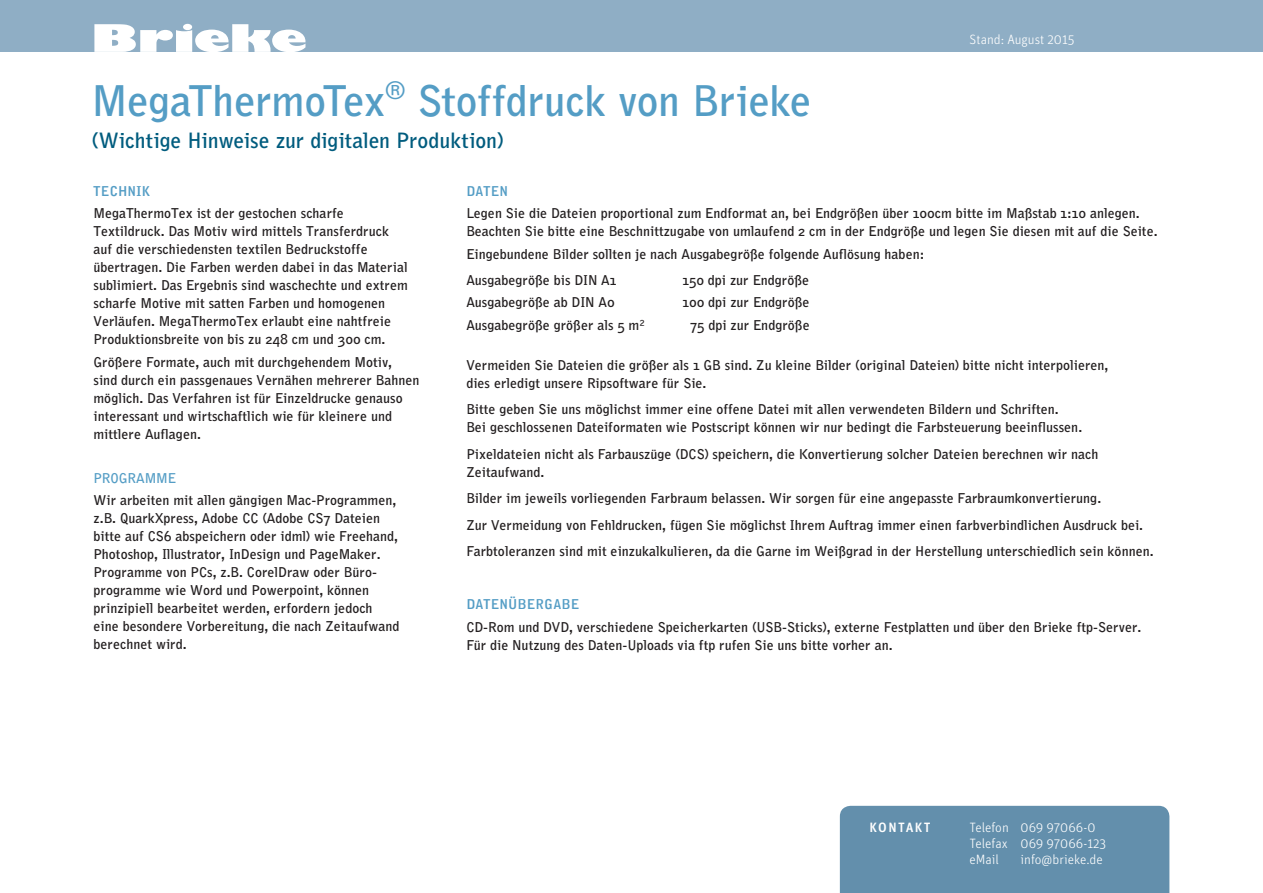
<style>
.page{position:relative;width:1263px;height:893px;background:#fff}
.page>*{position:absolute;margin:0;border:0;box-sizing:border-box;transform-origin:0 0}
.t1{font:500 42px "Bellczyk";letter-spacing:-.015em;color:#549dc5}
.t2{font:500 21px "Bellczyk";letter-spacing:-.01em;color:#005c7e}
.t3{font:500 13.5px/18px "Bellczyk";color:#231f20}
.t4{font:300 13.5px/15.8px "Unit";color:#fff}
.t5{font:700 13.5px "Bellczyk";letter-spacing:.03em;color:#549dc5}
.t6{font:500 13.5px "Bellczyk";color:#549dc5}
.t7{font:500 13.5px "Unit";letter-spacing:.1em;color:#fff}
</style>
<div class="page">
<div style="left:0;top:0;width:1263px;height:51px;background:#8faec5"></div>
<div style="left:840px;top:806px;width:329px;height:87px;background:#638fac"></div>
<svg style="left:94px;top:24px;width:211px;height:28px"></svg>
<h1 class="t1" style="left:91px;top:81px;width:722px">MegaThermoTex<sup>®</sup> Stoffdruck von Brieke</h1>
<h2 class="t2" style="left:91px;top:130px;width:414px">(Wichtige Hinweise zur digitalen Produktion)</h2>
<p class="t4" style="left:969px;top:33px;width:107px">Stand: August 2015</p>
<p class="t5" style="left:94px;top:185px;width:58px">TECHNIK</p>
<p class="t3" style="left:94px;top:205px;width:316px">MegaThermoTex ist der gestochen scharfe Textildruck. Das Motiv wird mittels Transferdruck auf die verschiedensten textilen Bedruckstoffe übertragen. Die Farben werden dabei in das Material sublimiert. Das Ergebnis sind waschechte und extrem scharfe Motive mit satten Farben und homogenen Verläufen. MegaThermoTex erlaubt eine nahtfreie Produktionsbreite von bis zu 248 cm und 300 cm.</p>
<p class="t3" style="left:94px;top:353px;width:327px">Größere Formate, auch mit durchgehendem Motiv,<br>sind durch ein passgenaues Vernähen mehrerer Bahnen möglich. Das Verfahren ist für Einzeldrucke genauso interessant und wirtschaftlich wie für kleinere und mittlere Auflagen.</p>
<p class="t6" style="left:94px;top:472px;width:84px">PROGRAMME</p>
<p class="t3" style="left:94px;top:492px;width:308px">Wir arbeiten mit allen gängigen Mac-Programmen, z.B. QuarkXpress, Adobe CC (Adobe CS7 Dateien bitte auf CS6 abspeichern oder idml) wie Freehand, Photoshop, Illustrator, InDesign und PageMaker.<br>Programme von PCs, z.B. CorelDraw oder Büro&shy;programme wie Word und Powerpoint, können prinzipiell bearbeitet werden, erfordern jedoch eine besondere Vorbereitung, die nach Zeitaufwand berechnet wird.</p>
<p class="t5" style="left:466px;top:185px;width:43px">DATEN</p>
<p class="t3" style="left:466px;top:205px;width:693px">Legen Sie die Dateien proportional zum Endformat an, bei Endgrößen über 100cm bitte im Maßstab 1:10 anlegen.<br>Beachten Sie bitte eine Beschnittzugabe von umlaufend 2 cm in der Endgröße und legen Sie diesen mit auf die Seite.</p>
<p class="t3" style="left:466px;top:241px;width:459px;line-height:26.5px">Eingebundene Bilder sollten je nach Ausgabegröße folgende Auflösung haben:<br>Ausgabegröße bis DIN A1</p>
<p class="t3" style="left:682px;top:271px;width:128px">150 dpi zur Endgröße</p>
<p class="t3" style="left:466px;top:294px;width:150px">Ausgabegröße ab DIN A0</p>
<p class="t3" style="left:682px;top:294px;width:129px">100 dpi zur Endgröße</p>
<p class="t3" style="left:466px;top:316px;width:180px">Ausgabegröße größer als 5 m²</p>
<p class="t3" style="left:690px;top:316px;width:121px">75 dpi zur Endgröße</p>
<p class="t3" style="left:466px;top:356px;width:644px">Vermeiden Sie Dateien die größer als 1 GB sind. Zu kleine Bilder (original Dateien) bitte nicht interpolieren, dies erledigt unsere Ripsoftware für Sie.</p>
<p class="t3" style="left:466px;top:401px;width:617px">Bitte geben Sie uns möglichst immer eine offene Datei mit allen verwendeten Bildern und Schriften.<br>Bei geschlossenen Dateiformaten wie Postscript können wir nur bedingt die Farbsteuerung beeinflussen.</p>
<p class="t3" style="left:466px;top:445px;width:633px">Pixeldateien nicht als Farbauszüge (DCS) speichern, die Konvertierung solcher Dateien berechnen wir nach<br>Zeitaufwand.</p>
<p class="t3" style="left:466px;top:485px;width:689px;line-height:26.5px">Bilder im jeweils vorliegenden Farbraum belassen. Wir sorgen für eine angepasste Farbraumkonvertierung.<br>Zur Vermeidung von Fehldrucken, fügen Sie möglichst Ihrem Auftrag immer einen farbverbindlichen Ausdruck bei.<br>Farbtoleranzen sind mit einzukalkulieren, da die Garne im Weißgrad in der Herstellung unterschiedlich sein können.</p>
<p class="t5" style="left:466px;top:598px;width:114px">DATENÜBERGABE</p>
<p class="t3" style="left:466px;top:618px;width:677px">CD-Rom und DVD, verschiedene Speicherkarten (USB-Sticks), externe Festplatten und über den Brieke ftp-Server.<br>Für die Nutzung des Daten-Uploads via ftp rufen Sie uns bitte vorher an.</p>
<p class="t7" style="left:870px;top:823px;width:63px">KONTAKT</p>
<p class="t4" style="left:969px;top:821px;width:138px">Telefon 069 97066-0<br>Telefax 069 97066-123 eMail</p>
<p class="t4" style="left:1020px;top:853px;width:84px">info@brieke.de</p>
</div>
